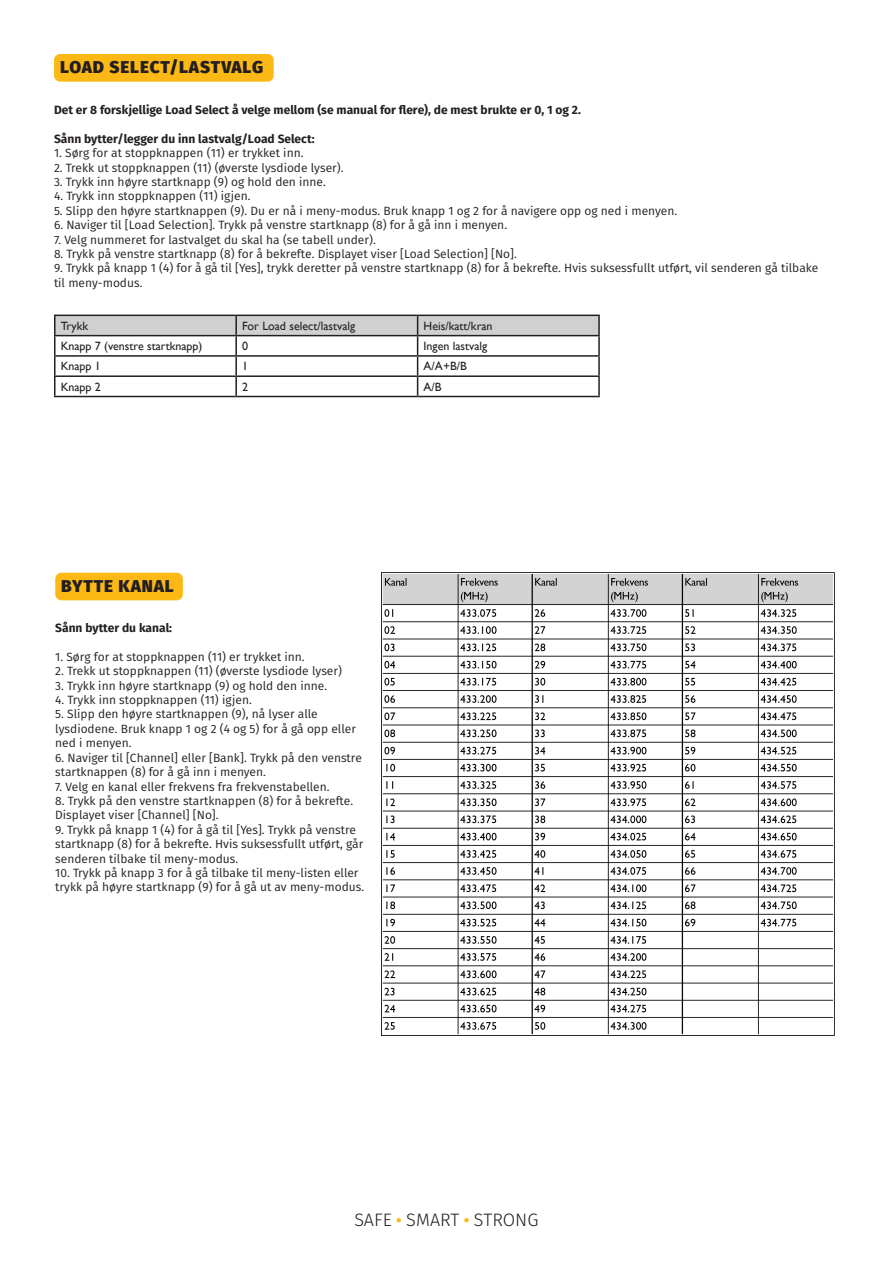
<style>
.page{position:relative;width:893px;height:1263px;background:#fff}
.page>*{position:absolute;margin:0;border:0;box-sizing:border-box;transform-origin:0 0}
.t1{font:300 18px "Fira Sans";color:#231f20}
.t2{font:800 17.1px "Fira Sans";letter-spacing:.05em;color:#231f20}
.t3{font:12px/14.4px "Fira Sans";color:#231f20}
.t4{font:700 12px "Fira Sans";color:#231f20}
.t5{font:12px "Gill Sans";color:#231f20}
</style>
<div class="page">
<div style="left:54px;top:54px;width:220px;height:28px;background:#fcb814;border-radius:6px"></div>
<div style="left:55px;top:573px;width:128px;height:27px;background:#fcb814;border-radius:6px"></div>
<svg style="left:54px;top:315px;width:546px;height:81px"></svg>
<hr style="left:54px;top:396px;width:182px;height:1px;background:#231f20">
<hr style="left:236px;top:396px;width:182px;height:1px;background:#231f20">
<hr style="left:418px;top:396px;width:182px;height:1px;background:#231f20">
<img style="left:382px;top:573px;width:452px;height:462px">
<h2 class="t2" style="left:60px;top:55px;width:205px">LOAD SELECT/LASTVALG</h2>
<p class="t4" style="left:54px;top:101px;width:529px">Det er 8 forskjellige Load Select å velge mellom (se manual for flere), de mest brukte er 0, 1 og 2.</p>
<p class="t4" style="left:54px;top:130px;width:262px">Sånn bytter/legger du inn lastvalg/Load Select:</p>
<p class="t3" style="left:54px;top:146px;width:251px">1. Sørg for at stoppknappen (11) er trykket inn.</p>
<p class="t3" style="left:54px;top:160px;width:291px">2. Trekk ut stoppknappen (11) (øverste lysdiode lyser).</p>
<p class="t3" style="left:54px;top:175px;width:273px">3. Trykk inn høyre startknapp (9) og hold den inne.</p>
<p class="t3" style="left:54px;top:189px;width:198px">4. Trykk inn stoppknappen (11) igjen.</p>
<p class="t3" style="left:54px;top:203px;width:625px">5. Slipp den høyre startknappen (9). Du er nå i meny-modus. Bruk knapp 1 og 2 for å navigere opp og ned i menyen.</p>
<p class="t3" style="left:54px;top:218px;width:455px">6. Naviger til [Load Selection]. Trykk på venstre startknapp (8) for å gå inn i menyen.</p>
<p class="t3" style="left:54px;top:232px;width:323px">7. Velg nummeret for lastvalget du skal ha (se tabell under).</p>
<p class="t3" style="left:54px;top:247px;width:464px">8. Trykk på venstre startknapp (8) for å bekrefte. Displayet viser [Load Selection] [No].</p>
<p class="t3" style="left:54px;top:261px;width:766px">9. Trykk på knapp 1 (4) for å gå til [Yes], trykk deretter på venstre startknapp (8) for å bekrefte. Hvis suksessfullt utført, vil senderen gå tilbake til meny-modus.</p>
<p class="t5" style="left:61px;top:319px;width:29px">Trykk</p>
<p class="t5" style="left:242px;top:319px;width:115px">For Load select/lastvalg</p>
<p class="t5" style="left:424px;top:319px;width:70px">Heis/katt/kran</p>
<p class="t5" style="left:61px;top:339px;width:143px">Knapp 7 (venstre startknapp)</p>
<p class="t5" style="left:242px;top:339px;width:7px">0</p>
<p class="t5" style="left:424px;top:339px;width:65px">Ingen lastvalg</p>
<p class="t5" style="left:61px;top:359px;width:42px">Knapp 1</p>
<p class="t5" style="left:242px;top:359px;width:7px">1</p>
<p class="t5" style="left:424px;top:359px;width:45px">A/A+B/B</p>
<p class="t5" style="left:61px;top:379px;width:42px">Knapp 2</p>
<p class="t5" style="left:242px;top:379px;width:7px">2</p>
<p class="t5" style="left:424px;top:379px;width:20px">A/B</p>
<h2 class="t2" style="left:61px;top:574px;width:114px">BYTTE KANAL</h2>
<p class="t4" style="left:55px;top:619px;width:118px">Sånn bytter du kanal:</p>
<p class="t3" style="left:55px;top:649px;width:251px">1. Sørg for at stoppknappen (11) er trykket inn.</p>
<p class="t3" style="left:55px;top:664px;width:288px">2. Trekk ut stoppknappen (11) (øverste lysdiode lyser)</p>
<p class="t3" style="left:55px;top:678px;width:273px">3. Trykk inn høyre startknapp (9) og hold den inne.</p>
<p class="t3" style="left:55px;top:693px;width:198px">4. Trykk inn stoppknappen (11) igjen.</p>
<p class="t3" style="left:55px;top:707px;width:302px">5. Slipp den høyre startknappen (9), nå lyser alle lysdiodene. Bruk knapp 1 og 2 (4 og 5) for å gå opp eller ned i menyen.</p>
<p class="t3" style="left:55px;top:750px;width:308px">6. Naviger til [Channel] eller [Bank]. Trykk på den venstre startknappen (8) for å gå inn i menyen.</p>
<p class="t3" style="left:55px;top:779px;width:276px">7. Velg en kanal eller frekvens fra frekvenstabellen.</p>
<p class="t3" style="left:55px;top:793px;width:299px">8. Trykk på den venstre startknappen (8) for å bekrefte.<br>Displayet viser [Channel] [No].</p>
<p class="t3" style="left:55px;top:822px;width:310px">9. Trykk på knapp 1 (4) for å gå til [Yes]. Trykk på venstre startknapp (8) for å bekrefte. Hvis suksessfullt utført, går senderen tilbake til meny-modus.</p>
<p class="t3" style="left:55px;top:865px;width:310px">10. Trykk på knapp 3 for å gå tilbake til meny-listen eller trykk på høyre startknapp (9) for å gå ut av meny-modus.</p>
<h1 class="t1" style="left:354px;top:1207px;width:185px">SAFE <sup>●</sup> SMART <sup>●</sup> STRONG</h1>
</div>
